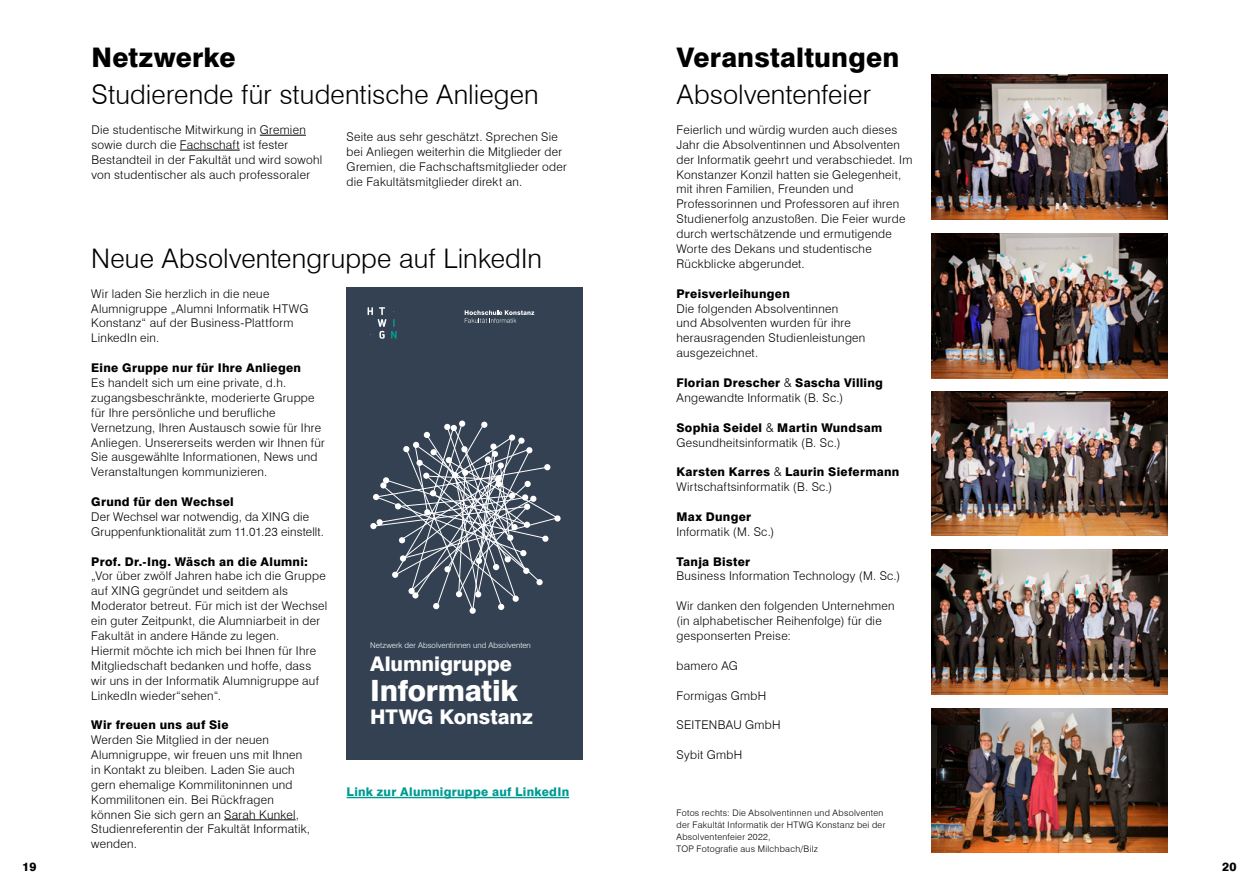
<style>
.page{position:relative;width:1259px;height:893px;background:#fff}
.page>*{position:absolute;margin:0;border:0;box-sizing:border-box;transform-origin:0 0}
.t1{font:800 29.4px "Swiss 721 BT";letter-spacing:-.01em;color:#fff}
.Headline_-_SCHWARZ{font:300 27px/37.2px "Swiss 721 BT";letter-spacing:.005em;color:#000}
.t2{font:800 20.25px "Swiss 721 BT";letter-spacing:-.005em;color:#fff}
.Fließtext_-_SCHWAR{font:300 12px/14.9px "Swiss 721 BT";letter-spacing:.025em;color:#000}
.Fließtext_-_SCHWAR-2{font:800 12px/14.9px "Swiss 721 BT";letter-spacing:.025em;color:#000}
.Fließtext_-_SCHWAR-3{font:800 12px "Swiss 721 BT";letter-spacing:.025em;color:#009a93}
.Textchen_klein___B{font:300 9px/12px "Swiss 721 BT";letter-spacing:.035em;color:#000}
.t3{font:300 7.95px "Swiss 721 BT";letter-spacing:.005em;color:#fff}
.s1{font-weight:800}
.s2{font-weight:300}
</style>
<div class="page">
<hr style="left:260px;top:135px;width:46px;height:1px;background:#000">
<hr style="left:180px;top:150px;width:60px;height:1px;background:#000">
<hr style="left:224px;top:819px;width:72px;height:1px;background:#000">
<div style="left:347px;top:288px;width:236px;height:472px;background:#334152"></div>
<div style="left:554px;top:515px;width:6px;height:7px;background:#fff;border-radius:50%"></div>
<svg style="left:370px;top:422px;width:189px;height:190px"></svg>
<svg style="left:367px;top:307px;width:30px;height:32px"></svg>
<svg style="left:465px;top:310px;width:69px;height:13px"></svg>
<img style="left:931px;top:550px;width:236px;height:144px">
<img style="left:931px;top:233px;width:236px;height:145px">
<img style="left:931px;top:75px;width:236px;height:144px">
<img style="left:931px;top:708px;width:236px;height:145px">
<hr style="left:347px;top:797px;width:222px;height:1px;background:#009a93">
<img style="left:931px;top:391px;width:236px;height:145px">
<p class="Headline_-_SCHWARZ" style="left:91px;top:39px;width:449px"><span class="s1">Netzwerke<br></span>Studierende für studentische Anliegen</p>
<p class="Fließtext_-_SCHWAR" style="left:91px;top:122px;width:232px">Die studentische Mitwirkung in Gremien sowie durch die Fachschaft ist fester Bestandteil in der Fakultät und wird sowohl von studentischer als auch professoraler</p>
<p class="Fließtext_-_SCHWAR" style="left:347px;top:130px;width:222px">Seite aus sehr geschätzt. Sprechen Sie bei Anliegen weiterhin die Mitglieder der Gremien, die Fachschaftsmitglieder oder die Fakultätsmitglieder direkt an.</p>
<p class="Headline_-_SCHWARZ" style="left:91px;top:240px;width:452px">Neue Absolventengruppe auf LinkedIn</p>
<p class="Fließtext_-_SCHWAR" style="left:91px;top:286px;width:219px">Wir laden Sie herzlich in die neue<br>Alumnigruppe „Alumni Informatik HTWG<br>Konstanz“ auf der Business-Plattform<br>LinkedIn ein.</p>
<p class="Fließtext_-_SCHWAR" style="left:91px;top:360px;width:235px"><span class="s1">Eine Gruppe nur für Ihre Anliegen<br></span>Es handelt sich um eine private, d.h. zugangsbeschränkte, moderierte Gruppe für Ihre persönliche und berufliche Vernetzung, Ihren Austausch sowie für Ihre Anliegen. Unsererseits werden wir Ihnen für Sie ausgewählte Informationen, News und Veranstaltungen kommunizieren.</p>
<p class="Fließtext_-_SCHWAR" style="left:91px;top:494px;width:234px"><span class="s1">Grund für den Wechsel<br></span>Der Wechsel war notwendig, da XING die<br>Gruppenfunktionalität zum 11.01.23 einstellt.</p>
<p class="Fließtext_-_SCHWAR" style="left:91px;top:554px;width:237px"><span class="s1">Prof. Dr.-Ing. Wäsch an die Alumni: </span>„Vor über zwölf Jahren habe ich die Gruppe auf XING gegründet und seitdem als Moderator betreut. Für mich ist der Wechsel ein guter Zeitpunkt, die Alumniarbeit in der Fakultät in andere Hände zu legen.<br>Hiermit möchte ich mich bei Ihnen für Ihre Mitgliedschaft bedanken und hoffe, dass wir uns in der Informatik Alumnigruppe auf LinkedIn wieder“sehen“.</p>
<p class="Fließtext_-_SCHWAR" style="left:91px;top:717px;width:220px"><span class="s1">Wir freuen uns auf Sie<br></span>Werden Sie Mitglied in der neuen<br>Alumnigruppe, wir freuen uns mit Ihnen in Kontakt zu bleiben. Laden Sie auch gern ehemalige Kommilitoninnen und<br>Kommilitonen ein. Bei Rückfragen können Sie sich gern an Sarah Kunkel,<br>Studienreferentin der Fakultät Informatik, wenden.</p>
<p class="t3" style="left:370px;top:640px;width:162px">Netzwerk der Absolventinnen und Absolventen</p>
<p class="t2" style="left:370px;top:652px;width:143px">Alumnigruppe</p>
<p class="t1" style="left:370px;top:672px;width:149px">Informatik</p>
<p class="t2" style="left:370px;top:705px;width:164px">HTWG Konstanz</p>
<p class="Fließtext_-_SCHWAR-3" style="left:347px;top:785px;width:224px">Link zur Alumnigruppe auf LinkedIn</p>
<p class="Headline_-_SCHWARZ" style="left:677px;top:39px;width:224px"><span class="s1">Veranstaltungen<br></span>Absolventenfeier</p>
<p class="Fließtext_-_SCHWAR" style="left:676px;top:122px;width:237px">Feierlich und würdig wurden auch dieses Jahr die Absolventinnen und Absolventen der Informatik geehrt und verabschiedet. Im Konstanzer Konzil hatten sie Gelegenheit, mit ihren Familien, Freunden und Professorinnen und Professoren auf ihren Studienerfolg anzustoßen. Die Feier wurde durch wertschätzende und ermutigende Worte des Dekans und studentische Rückblicke abgerundet.</p>
<p class="Fließtext_-_SCHWAR" style="left:676px;top:286px;width:190px"><span class="s1">Preisverleihungen<br></span>Die folgenden Absolventinnen<br>und Absolventen wurden für ihre herausragenden Studienleistungen ausgezeichnet.</p>
<p class="Fließtext_-_SCHWAR-2" style="left:676px;top:375px;width:208px">Florian Drescher <span class="s2">&amp;</span> Sascha Villing<br><span class="s2">Angewandte Informatik (B. Sc.)</span></p>
<p class="Fließtext_-_SCHWAR" style="left:676px;top:420px;width:207px"><span class="s1">Sophia Seidel</span> &amp; <span class="s1">Martin Wundsam<br></span>Gesundheitsinformatik (B. Sc.)</p>
<p class="Fließtext_-_SCHWAR-2" style="left:676px;top:464px;width:224px">Karsten Karres <span class="s2">&amp;</span> Laurin Siefermann<br><span class="s2">Wirtschaftsinformatik (B. Sc.)</span></p>
<p class="Fließtext_-_SCHWAR" style="left:676px;top:509px;width:99px"><span class="s1">Max Dunger<br></span>Informatik (M. Sc.)</p>
<p class="Fließtext_-_SCHWAR" style="left:676px;top:554px;width:225px"><span class="s1">Tanja Bister<br></span>Business Information Technology (M. Sc.)</p>
<p class="Fließtext_-_SCHWAR" style="left:676px;top:598px;width:220px">Wir danken den folgenden Unternehmen (in alphabetischer Reihenfolge) für die gesponserten Preise:</p>
<p class="Fließtext_-_SCHWAR" style="left:676px;top:658px;width:63px">bamero AG</p>
<p class="Fließtext_-_SCHWAR" style="left:676px;top:688px;width:91px">Formigas GmbH</p>
<p class="Fließtext_-_SCHWAR" style="left:676px;top:717px;width:106px">SEITENBAU GmbH</p>
<p class="Fließtext_-_SCHWAR" style="left:676px;top:747px;width:67px">Sybit GmbH</p>
<p class="Textchen_klein___B" style="left:676px;top:807px;width:210px">Fotos rechts: Die Absolventinnen und Absolventen der Fakultät Informatik der HTWG Konstanz bei der Absolventenfeier 2022,<br>TOP Fotografie aus Milchbach/Bilz</p>
<p class="Fließtext_-_SCHWAR-2" style="left:22px;top:859px;width:16px">19</p>
<p class="Fließtext_-_SCHWAR-2" style="left:1222px;top:859px;width:16px">20</p>
</div>
